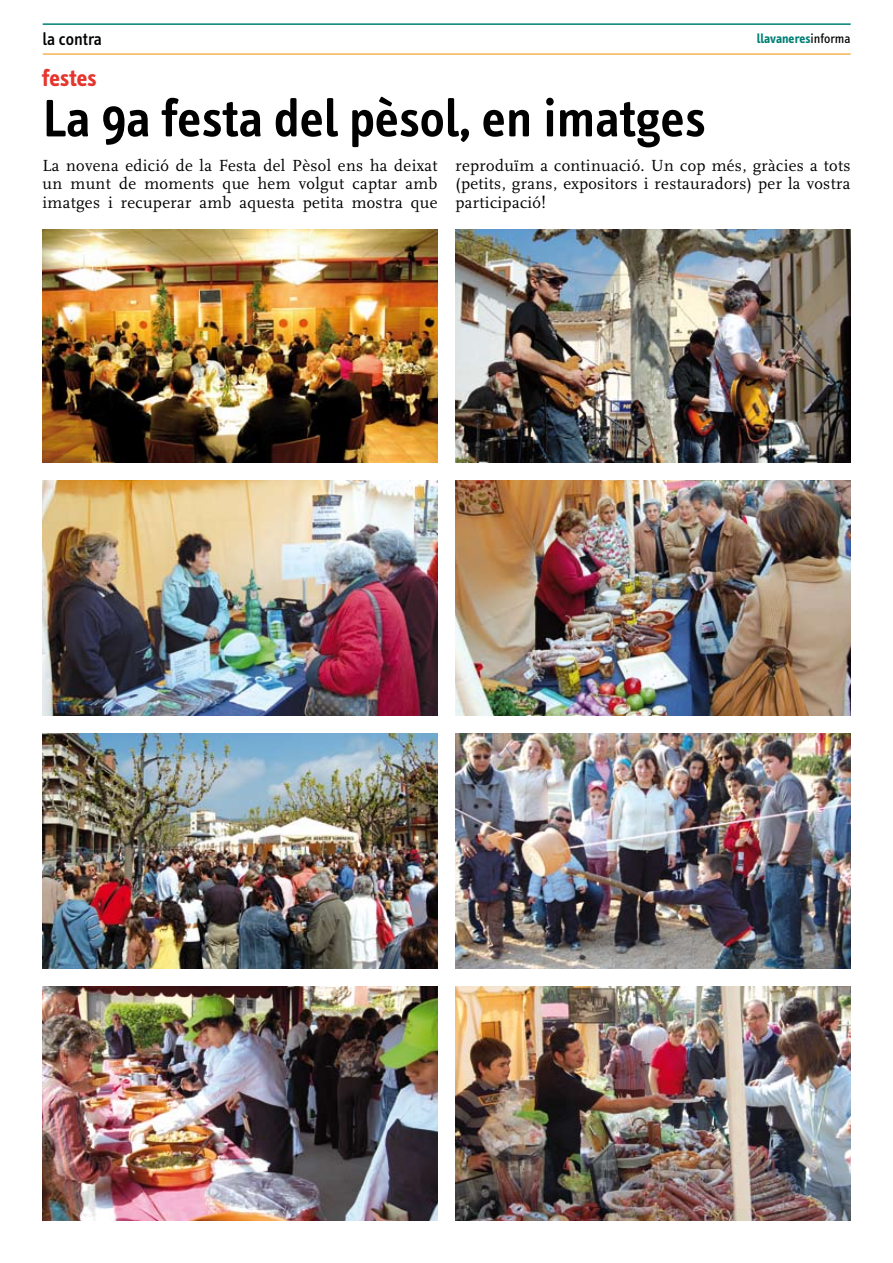
<style>
.page{position:relative;width:893px;height:1263px;background:#fff}
.page>*{position:absolute;margin:0;border:0;box-sizing:border-box;transform-origin:0 0}
.t1{font:600 54px "Info Text";color:#000}
.t2{font:700 24px "Info Text";color:#e5352d}
.t3{font:500 18px "Info Text";color:#000}
.t4{font:16.8px/18.8px "Scala";letter-spacing:.02em;color:#000;text-align:justify}
.t5{font:700 13.5px "Info Text";color:#007f75}
.s1{font-weight:400;color:#000}
</style>
<div class="page">
<hr style="left:43px;top:23px;width:808px;height:2px;background:#007f75">
<hr style="left:43px;top:54px;width:808px;height:1px;background:#f18e03">
<img style="left:455px;top:481px;width:395px;height:234px">
<img style="left:455px;top:733px;width:395px;height:235px">
<img style="left:456px;top:986px;width:394px;height:234px">
<img style="left:43px;top:230px;width:394px;height:233px">
<img style="left:455px;top:230px;width:395px;height:233px">
<img style="left:43px;top:733px;width:395px;height:235px">
<img style="left:43px;top:986px;width:395px;height:234px">
<img style="left:43px;top:481px;width:394px;height:234px">
<p class="t3" style="left:43px;top:29px;width:61px">la contra</p>
<p class="t5" style="left:757px;top:30px;width:95px">llavaneres<span class="s1">informa</span></p>
<h2 class="t2" style="left:42px;top:64px;width:56px">festes</h2>
<h1 class="t1" style="left:43px;top:88px;width:665px">La 9a festa del pèsol, en imatges</h1>
<p class="t4" style="left:43px;top:156px;width:396px">La novena edició de la Festa del Pèsol ens ha deixat un munt de moments que hem volgut captar amb imatges i recuperar amb aquesta petita mostra que</p>
<p class="t4" style="left:455px;top:156px;width:396px">reproduïm a continuació. Un cop més, gràcies a tots (petits, grans, expositors i restauradors) per la vostra participació!</p>
</div>
